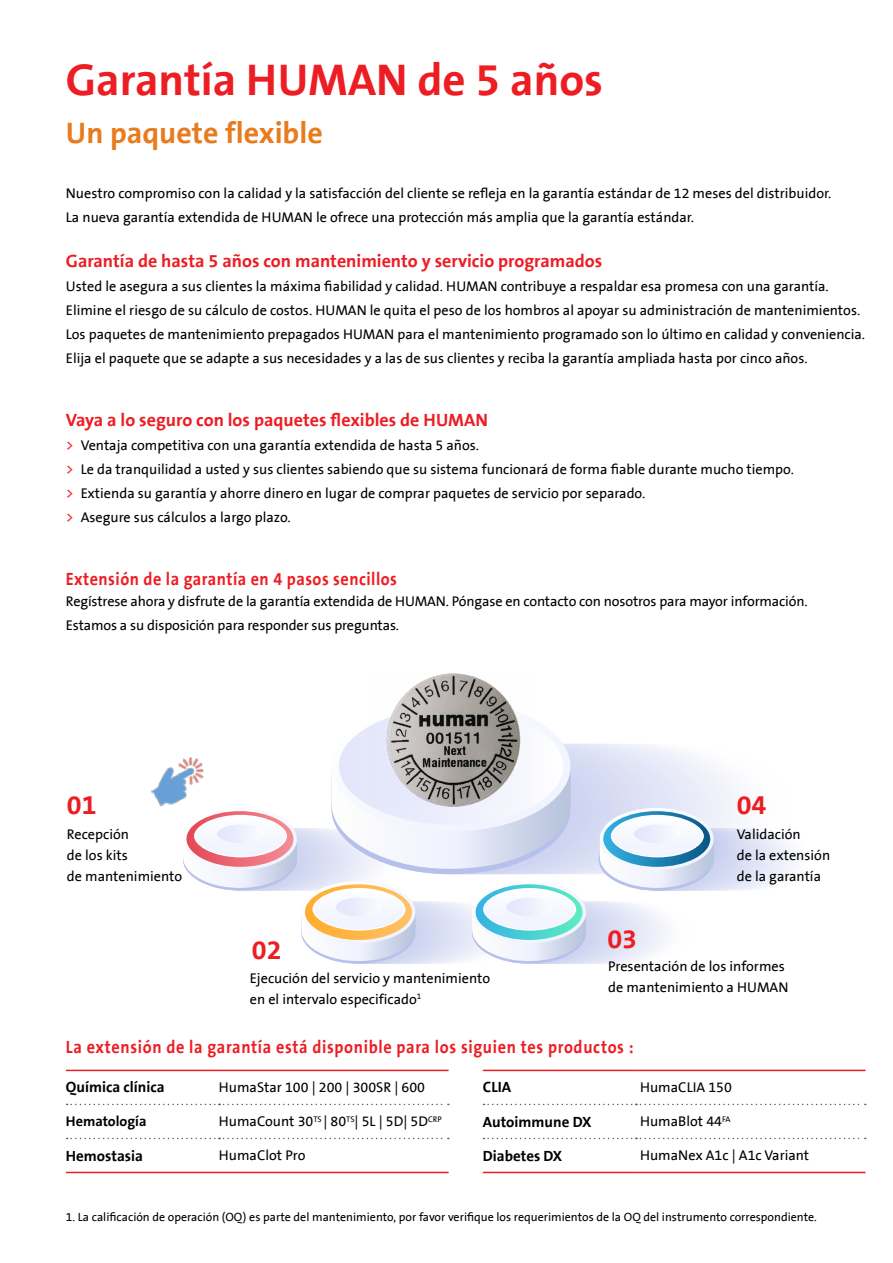
<style>
.page{position:relative;width:893px;height:1263px;background:#fff}
.page>*{position:absolute;margin:0;border:0;box-sizing:border-box;transform-origin:0 0}
.t1{font:700 45px "The Sans B7";color:#ed1d24}
.t2{font:700 30px "The Sans B7";color:#e87b1e}
.t3{font:700 27px "The Sans B7";color:#ed1d24}
.t4{font:700 18px "The Sans B7";color:#ed1d24}
.t5{font:700 18px "The Sans B7";letter-spacing:.04em;color:#ed1d24;scale:.9 1}
.t6{font:700 18px "The Sans B7";letter-spacing:.02em;color:#ed1d24;scale:.9 1}
.t7{font:700 15px "The Sans B7";color:#000}
.t8{font:14.25px/24px "The Sans B5 Plain";color:#000}
.t9{font:700 14.25px "The Sans B7";color:#000}
.t10{font:12px "The Sans B5 Plain";color:#000}
.s1{color:#ed1d24}
</style>
<div class="page">
<svg style="left:183px;top:723px;width:609px;height:241px"></svg>
<img style="left:369px;top:673px;width:164px;height:133px">
<img style="left:151px;top:756px;width:56px;height:51px">
<hr style="left:66px;top:1070px;width:153px;height:1px;background:#ed1d24">
<hr style="left:219px;top:1070px;width:230px;height:1px;background:#ed1d24">
<hr style="left:66px;top:1172px;width:153px;height:1px;background:#ed1d24">
<hr style="left:219px;top:1172px;width:230px;height:1px;background:#ed1d24">
<svg style="left:67px;top:1138px;width:382px;height:1px"></svg>
<svg style="left:67px;top:1104px;width:382px;height:1px"></svg>
<hr style="left:483px;top:1070px;width:153px;height:1px;background:#ed1d24">
<hr style="left:636px;top:1070px;width:229px;height:1px;background:#ed1d24">
<hr style="left:483px;top:1172px;width:153px;height:1px;background:#ed1d24">
<hr style="left:636px;top:1172px;width:229px;height:1px;background:#ed1d24">
<svg style="left:484px;top:1104px;width:382px;height:1px"></svg>
<svg style="left:484px;top:1138px;width:382px;height:1px"></svg>
<h1 class="t1" style="left:66px;top:56px;width:539px">Garantía HUMAN de 5 años</h1>
<h2 class="t2" style="left:66px;top:117px;width:258px">Un paquete flexible</h2>
<p class="t8" style="left:66px;top:181px;width:767px">Nuestro compromiso con la calidad y la satisfacción del cliente se refleja en la garantía estándar de 12 meses del distribuidor.<br>La nueva garantía extendida de HUMAN le ofrece una protección más amplia que la garantía estándar.</p>
<p class="t4" style="left:66px;top:251px;width:538px">Garantía de hasta 5 años con mantenimiento y servicio programados</p>
<p class="t8" style="left:66px;top:274px;width:801px">Usted le asegura a sus clientes la máxima fiabilidad y calidad. HUMAN contribuye a respaldar esa promesa con una garantía.<br>Elimine el riesgo de su cálculo de costos. HUMAN le quita el peso de los hombros al apoyar su administración de mantenimientos.<br>Los paquetes de mantenimiento prepagados HUMAN para el mantenimiento programado son lo último en calidad y conveniencia.<br>Elija el paquete que se adapte a sus necesidades y a las de sus clientes y reciba la garantía ampliada hasta por cinco años.</p>
<p class="t4" style="left:66px;top:410px;width:424px">Vaya a lo seguro con los paquetes flexibles de HUMAN</p>
<p class="t8" style="left:66px;top:433px;width:729px"><span class="s1">&gt;</span> Ventaja competitiva con una garantía extendida de hasta 5 años.<br><span class="s1">&gt;</span> Le da tranquilidad a usted y sus clientes sabiendo que su sistema funcionará de forma fiable durante mucho tiempo. <span class="s1">&gt;</span> Extienda su garantía y ahorre dinero en lugar de comprar paquetes de servicio por separado.<br><span class="s1">&gt;</span> Asegure sus cálculos a largo plazo.</p>
<p class="t6" style="left:66px;top:569px;width:369px">Extensión de la garantía en 4 pasos sencillos</p>
<p class="t8" style="left:66px;top:589px;width:743px">Regístrese ahora y disfrute de la garantía extendida de HUMAN. Póngase en contacto con nosotros para mayor información.<br>Estamos a su disposición para responder sus preguntas.</p>
<h3 class="t3" style="left:67px;top:791px;width:31px">01</h3>
<p class="t8" style="left:67px;top:824px;width:117px;line-height:21px">Recepción<br>de los kits<br>de mantenimiento</p>
<h3 class="t3" style="left:737px;top:791px;width:31px">04</h3>
<p class="t8" style="left:737px;top:824px;width:95px;line-height:21px">Validación<br>de la extensión de la garantía</p>
<h3 class="t3" style="left:607px;top:924px;width:31px">03</h3>
<h3 class="t3" style="left:252px;top:935px;width:31px">02</h3>
<p class="t8" style="left:250px;top:968px;width:242px;line-height:21px">Ejecución del servicio y mantenimiento en el intervalo especificado<sup>1</sup></p>
<p class="t8" style="left:608px;top:956px;width:182px;line-height:21px">Presentación de los informes de mantenimiento a HUMAN</p>
<p class="t5" style="left:66px;top:1037px;width:632px">La extensión de la garantía está disponible para los siguien tes productos :</p>
<p class="t7" style="left:66px;top:1079px;width:100px">Química clínica</p>
<p class="t8" style="left:219px;top:1076px;width:208px">HumaStar 100 | 200 | 300SR | 600</p>
<p class="t9" style="left:66px;top:1114px;width:82px">Hematología</p>
<p class="t8" style="left:219px;top:1110px;width:224px">HumaCount 30<sup>TS</sup> | 80<sup>TS</sup>| 5L | 5D| 5D<sup>CRP</sup></p>
<p class="t7" style="left:66px;top:1147px;width:79px">Hemostasia</p>
<p class="t8" style="left:219px;top:1144px;width:88px">HumaClot Pro</p>
<p class="t7" style="left:483px;top:1079px;width:30px">CLIA</p>
<p class="t8" style="left:640px;top:1076px;width:93px">HumaCLIA 150</p>
<p class="t7" style="left:483px;top:1113px;width:110px">Autoimmune DX</p>
<p class="t8" style="left:640px;top:1110px;width:92px">HumaBlot 44<sup>FA</sup></p>
<p class="t7" style="left:483px;top:1147px;width:81px">Diabetes DX</p>
<p class="t8" style="left:640px;top:1144px;width:171px">HumaNex A1c | A1c Variant</p>
<p class="t10" style="left:66px;top:1210px;width:753px">1. La calificación de operación (OQ) es parte del mantenimiento, por favor verifique los requerimientos de la OQ del instrumento correspondiente.</p>
</div>
